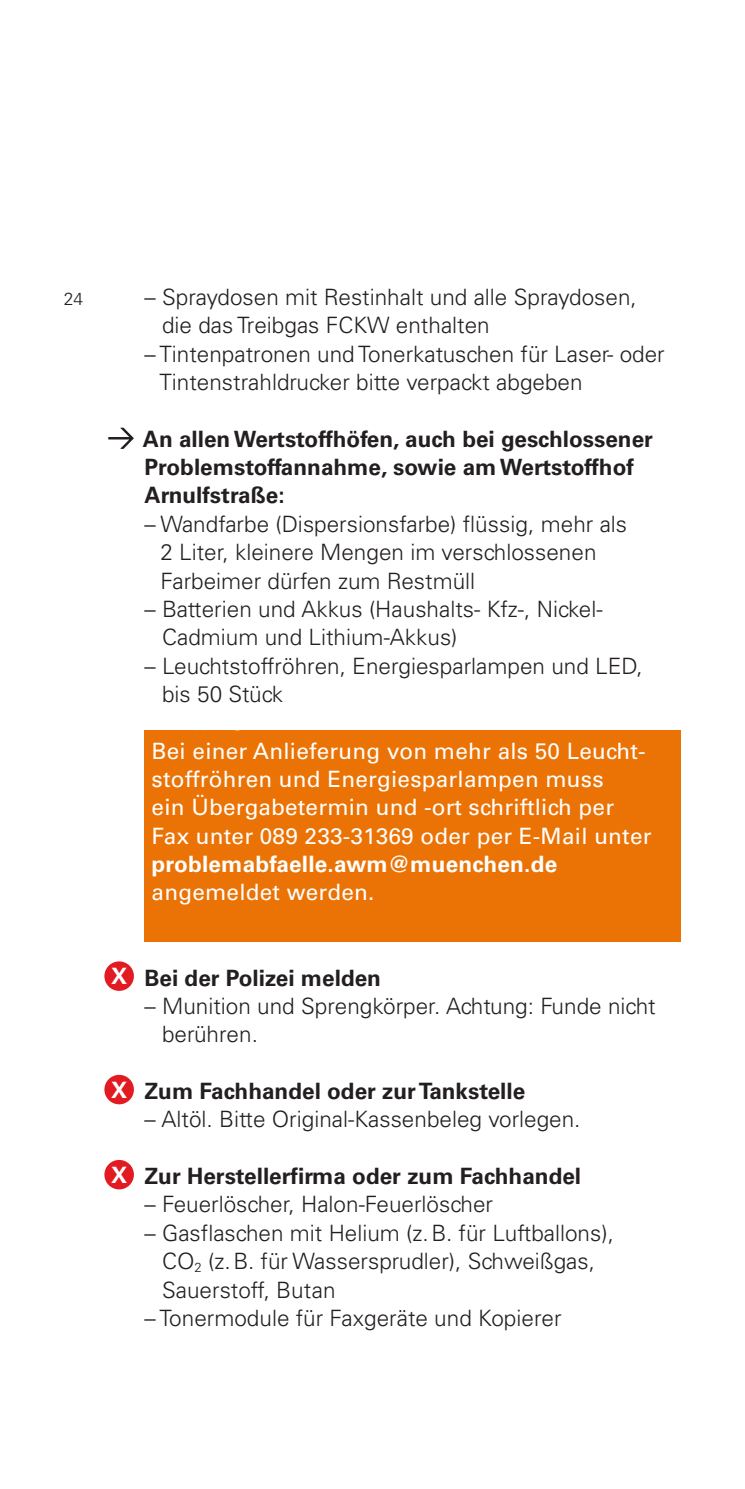
<style>
.page{position:relative;width:745px;height:1489px;background:#fff}
.page>*{position:absolute;margin:0;border:0;box-sizing:border-box;transform-origin:0 0}
.AWM___Innen___Copy{font:300 22.5px/28.2px "Univers LT Std";color:#231f20}
.AWM___Innen___Copy_K{font:22.5px/28.2px "Univers LT Std";letter-spacing:.01em;color:#fff}
.AWM___Innen___Copy-2{font:700 22.5px/28.2px "Univers LT Std";color:#231f20}
.AWM___Innen___Headli{font:700 22.5px "Univers LT Std";color:#fff}
.AWM___Pagina{font:300 17.5px "Univers LT Std";color:#231f20}
.s1{font-weight:700}
</style>
<div class="page">
<div style="left:144px;top:730px;width:536px;height:211px;background:#eb7305"></div>
<svg style="left:108px;top:427px;width:26px;height:22px"></svg>
<div style="left:104px;top:961px;width:30px;height:29px;background:#e21a21;border-radius:50%"></div>
<div style="left:104px;top:1074px;width:30px;height:30px;background:#e21a21;border-radius:50%"></div>
<div style="left:104px;top:1159px;width:30px;height:30px;background:#e21a21;border-radius:50%"></div>
<p class="AWM___Pagina" style="left:64px;top:288px;width:21px">24</p>
<p class="AWM___Innen___Copy" style="left:162px;top:283px;width:476px;text-indent:-18px">– Spraydosen mit Restinhalt und alle Spraydosen, die das Treibgas FCKW enthalten</p>
<p class="AWM___Innen___Copy" style="left:159px;top:339px;width:506px;text-indent:-15px">– Tintenpatronen und Tonerkatuschen für Laser- oder<br>Tintenstrahldrucker bitte verpackt abgeben</p>
<p class="AWM___Innen___Copy-2" style="left:143px;top:425px;width:511px">An allen Wertstoffhöfen, auch bei geschlossener<br>Problemstoffannahme, sowie am Wertstoffhof<br>Arnulfstraße:</p>
<p class="AWM___Innen___Copy" style="left:160px;top:509px;width:468px;text-indent:-16px">– Wandfarbe (Dispersionsfarbe) flüssig, mehr als<br>2 Liter, kleinere Mengen im verschlossenen<br>Farbeimer dürfen zum Restmüll</p>
<p class="AWM___Innen___Copy" style="left:162px;top:594px;width:442px;text-indent:-18px">– Batterien und Akkus (Haushalts- Kfz-, Nickel-<br>Cadmium und Lithium-Akkus)</p>
<p class="AWM___Innen___Copy" style="left:162px;top:651px;width:482px;text-indent:-18px">– Leuchtstoffröhren, Energiesparlampen und LED, bis 50 Stück</p>
<p class="AWM___Innen___Copy_K" style="left:151px;top:736px;width:501px">Bei einer Anlieferung von mehr als 50 Leucht&shy;stoffröhren und Energiesparlampen muss<br>ein Übergabetermin und -ort schriftlich per Fax unter 089 233-31369 oder per E-Mail unter <span class="s1">problemabfaelle.awm@muenchen.de </span>angemeldet werden.</p>
<p class="AWM___Innen___Headli" style="left:111px;top:963px;width:18px">X</p>
<p class="AWM___Innen___Headli" style="left:111px;top:1076px;width:18px">X</p>
<p class="AWM___Innen___Headli" style="left:111px;top:1161px;width:18px">X</p>
<p class="AWM___Innen___Copy-2" style="left:144px;top:963px;width:238px">Bei der Polizei melden</p>
<p class="AWM___Innen___Copy" style="left:162px;top:991px;width:495px;text-indent:-18px">– Munition und Sprengkörper. Achtung: Funde nicht berühren.</p>
<p class="AWM___Innen___Copy-2" style="left:144px;top:1077px;width:382px">Zum Fachhandel oder zur Tankstelle</p>
<p class="AWM___Innen___Copy" style="left:144px;top:1105px;width:437px">– Altöl. Bitte Original-Kassenbeleg vorlegen.</p>
<p class="AWM___Innen___Copy-2" style="left:144px;top:1162px;width:438px">Zur Herstellerfirma oder zum Fachhandel</p>
<p class="AWM___Innen___Copy" style="left:144px;top:1190px;width:350px">– Feuerlöscher, Halon-Feuerlöscher</p>
<p class="AWM___Innen___Copy" style="left:162px;top:1218px;width:453px;text-indent:-18px">– Gasflaschen mit Helium (z.B. für Luftballons),<br>CO<sub>2</sub> (z.B. für Wassersprudler), Schweißgas,<br>Sauerstoff, Butan</p>
<p class="AWM___Innen___Copy" style="left:144px;top:1303px;width:418px">– Tonermodule für Faxgeräte und Kopierer</p>
</div>
